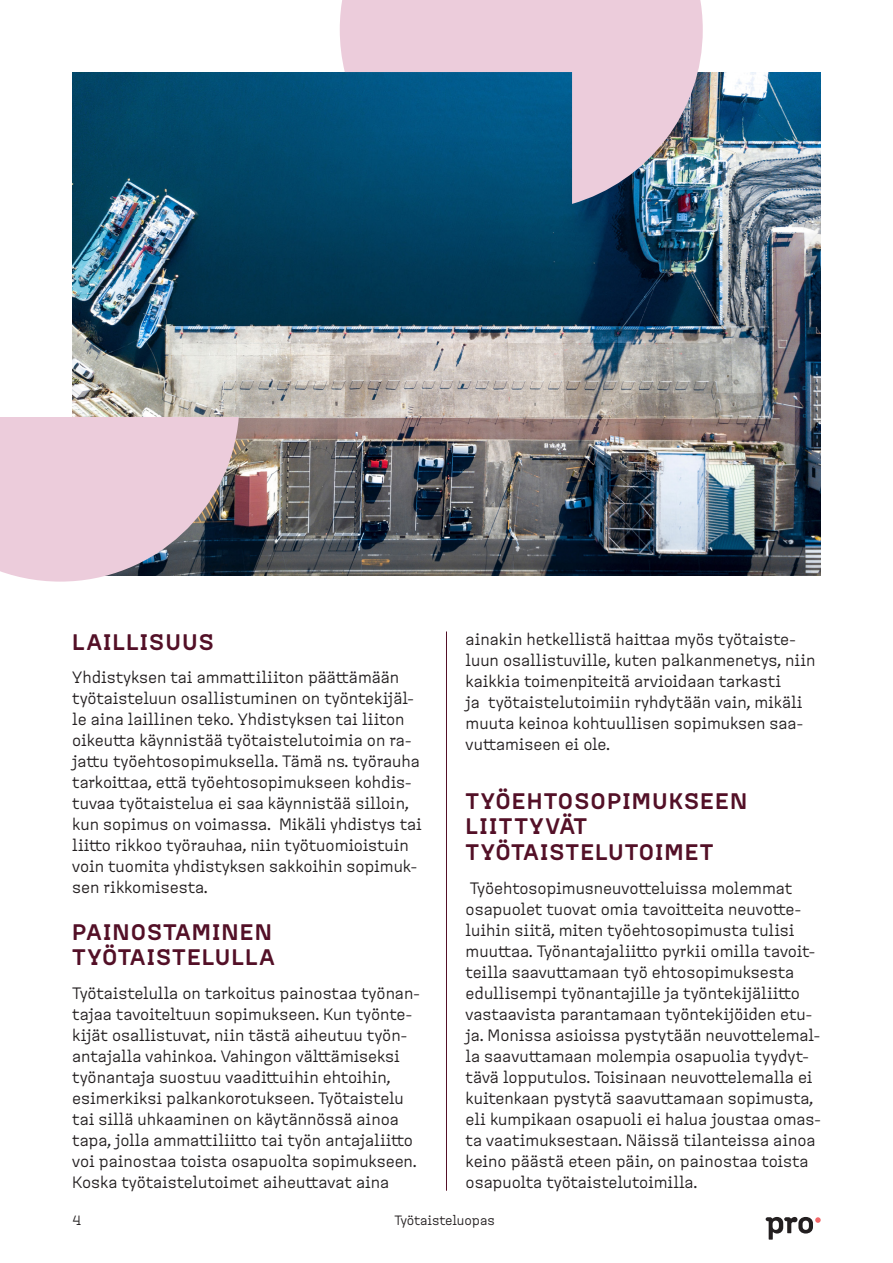
<style>
.page{position:relative;width:893px;height:1263px;background:#fff}
.page>*{position:absolute;margin:0;border:0;box-sizing:border-box;transform-origin:0 0}
.t1{font:700 22.5px/25.5px "Pro";letter-spacing:.05em;color:#531027}
.t2{font:16.5px/21px "Pro";color:#231f20}
.t3{font:13.5px "Pro";letter-spacing:-.005em;color:#231f20}
</style>
<div class="page">
<svg style="left:766px;top:1217px;width:55px;height:22px"></svg>
<hr style="left:446px;top:631px;width:1px;height:560px;background:#531027">
<img style="left:703px;top:72px;width:118px;height:503px">
<img style="left:0;top:0;width:703px;height:582px">
<h1 class="t1" style="left:72px;top:629px;width:143px">LAILLISUUS</h1>
<p class="t2" style="left:72px;top:667px;width:351px">Yhdistyksen tai ammattiliiton päättämään työtaisteluun osallistuminen on työntekijäl&shy;le aina laillinen teko. Yhdistyksen tai liiton oikeutta käynnistää työtaistelutoimia on ra&shy;jattu työehtosopimuksella. Tämä ns. työrauha tarkoittaa, että työehtosopimukseen kohdis&shy;tuvaa työtaistelua ei saa käynnistää silloin, kun sopimus on voimassa. Mikäli yhdistys tai liitto rikkoo työrauhaa, niin työtuomioistuin voin tuomita yhdistyksen sakkoihin sopimuk&shy;sen rikkomisesta.</p>
<h1 class="t1" style="left:72px;top:919px;width:204px">PAINOSTAMINEN<br>TYÖTAISTELULLA</h1>
<p class="t2" style="left:72px;top:983px;width:349px">Työtaistelulla on tarkoitus painostaa työnan&shy;tajaa tavoiteltuun sopimukseen. Kun työnte&shy;kijät osallistuvat, niin tästä aiheutuu työn&shy;antajalla vahinkoa. Vahingon välttämiseksi työnantaja suostuu vaadittuihin ehtoihin, esimerkiksi palkankorotukseen. Työtaistelu tai sillä uhkaaminen on käytännössä ainoa tapa, jolla ammattiliitto tai työn antajaliitto voi painostaa toista osapuolta sopimukseen.<br>Koska työtaistelutoimet aiheuttavat aina</p>
<p class="t2" style="left:466px;top:628px;width:351px">ainakin hetkellistä haittaa myös työtaiste&shy;luun osallistuville, kuten palkanmenetys, niin kaikkia toimenpiteitä arvioidaan tarkasti<br>ja työtaistelutoimiin ryhdytään vain, mikäli muuta keinoa kohtuullisen sopimuksen saa&shy;vuttamiseen ei ole.</p>
<h1 class="t1" style="left:466px;top:788px;width:283px">TYÖEHTOSOPIMUKSEEN<br>LIITTYVÄT<br>TYÖTAISTELUTOIMET</h1>
<p class="t2" style="left:466px;top:877px;width:357px">Työehtosopimusneuvotteluissa molemmat osapuolet tuovat omia tavoitteita neuvotte&shy;luihin siitä, miten työehtosopimusta tulisi muuttaa. Työnantajaliitto pyrkii omilla tavoit&shy;teilla saavuttamaan työ ehtosopimuksesta edullisempi työnantajille ja työntekijäliitto vastaavista parantamaan työntekijöiden etu&shy;ja. Monissa asioissa pystytään neuvottelemal&shy;la saavuttamaan molempia osapuolia tyydyt&shy;tävä lopputulos. Toisinaan neuvottelemalla ei kuitenkaan pystytä saavuttamaan sopimusta, eli kumpikaan osapuoli ei halua joustaa omas&shy;ta vaatimuksestaan. Näissä tilanteissa ainoa keino päästä eteen päin, on painostaa toista osapuolta työtaistelutoimilla.</p>
<p class="t3" style="left:72px;top:1211px;width:10px">4</p>
<p class="t3" style="left:394px;top:1211px;width:102px">Työtaisteluopas</p>
</div>
